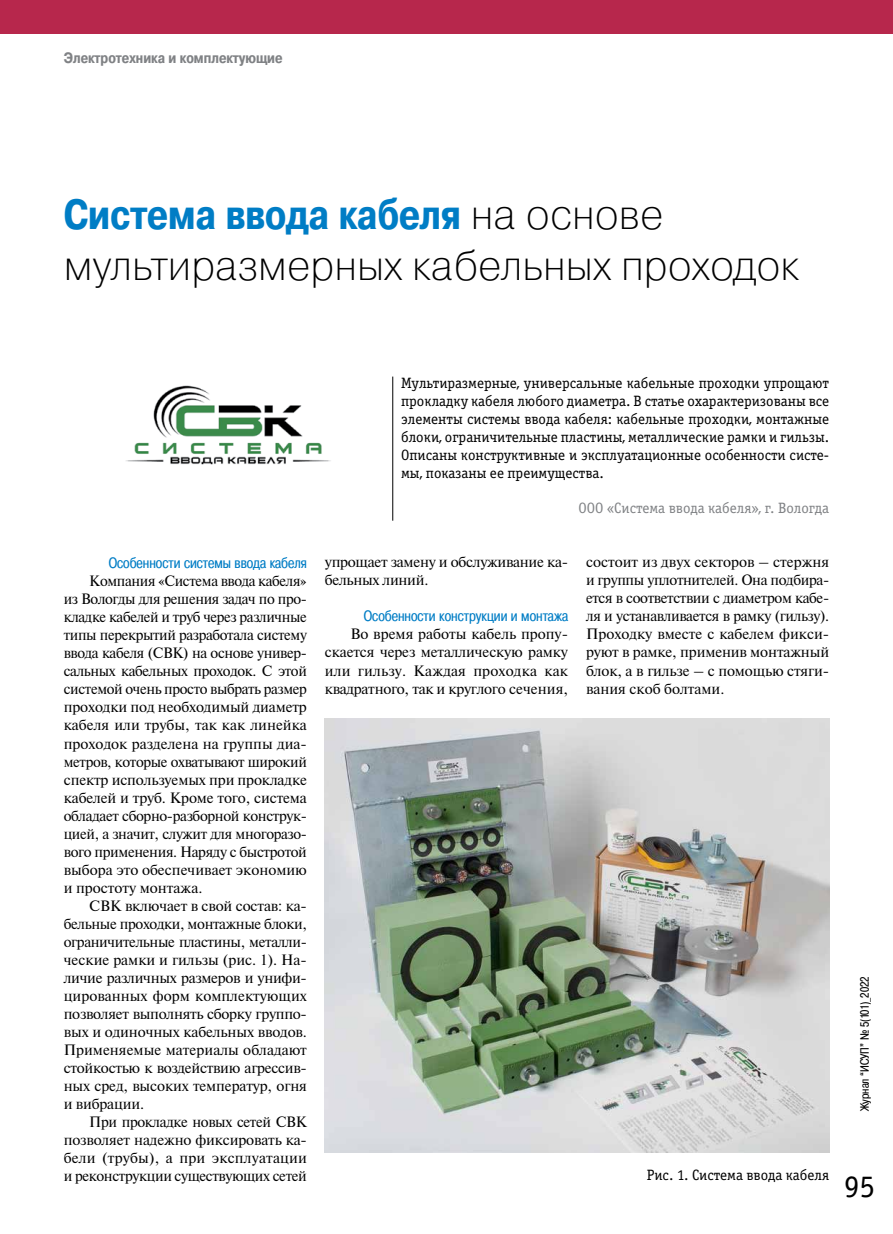
<style>
.page{position:relative;width:893px;height:1234px;background:#fff}
.page>*{position:absolute;margin:0;border:0;box-sizing:border-box;transform-origin:0 0}
.t1{font:42px "Pragmatica Light C";color:#000}
.t2{font:700 42px "Pragmatica Cond C";color:#007dc5}
.t3{font:31.5px "Officina Serif Book C";color:#000}
.t4{font:15px/18px "Newton";letter-spacing:-.01em;color:#000;text-align:justify}
.t5{font:15px/18px "Officina Serif Book C";color:#000;text-align:justify}
.t6{font:15px "Pragmatica Cond C";color:#007dc5}
.t7{font:15px "Officina Serif Book C";color:#808285}
.t8{font:700 15px "Pragmatica Cond C";color:#808285}
.t9{font:12px "Pragmatica Cond C";color:#000}
.s1{font-family:"Pragmatica Light C";font-weight:400;color:#000}
</style>
<div class="page">
<div style="left:0;top:0;width:893px;height:34px;background:#b7274c"></div>
<hr style="left:392px;top:376px;width:1px;height:144px;background:#000">
<img style="left:325px;top:718px;width:504px;height:433px">
<img style="left:126px;top:385px;width:205px;height:80px">
<p class="t8" style="left:64px;top:50px;width:220px">Электротехника и комплектующие</p>
<h1 class="t2" style="left:64px;top:191px;width:601px">Система ввода кабеля <span class="s1">на основе</span></h1>
<h1 class="t1" style="left:64px;top:241px;width:737px">мультиразмерных кабельных проходок</h1>
<p class="t6" style="left:109px;top:554px;width:200px">Особенности системы ввода кабеля</p>
<p class="t4" style="left:64px;top:571px;width:245px;text-indent:26px">Компания «Система ввода кабеля» из Вологды для решения задач по про&shy;кладке кабелей и труб через различные типы перекрытий разработала систему ввода кабеля (СВК) на основе универ&shy;сальных кабельных проходок. С этой системой очень просто выбрать размер проходки под необходимый диаметр кабеля или трубы, так как линейка проходок разделена на группы диа&shy;метров, которые охватывают широкий спектр используемых при прокладке кабелей и труб. Кроме того, система обладает сборно-разборной конструк&shy;цией, а значит, служит для многоразо&shy;вого применения. Наряду с быстротой выбора это обеспечивает экономию и простоту монтажа.</p>
<p class="t4" style="left:64px;top:895px;width:245px;text-indent:26px">СВК включает в свой состав: ка&shy;бельные проходки, монтажные блоки, ограничительные пластины, металли&shy;ческие рамки и гильзы (рис. 1). На&shy;личие различных размеров и унифи&shy;цированных форм комплектующих позволяет выполнять сборку группо&shy;вых и одиночных кабельных вводов.<br>Применяемые материалы обладают стойкостью к воздействию агрессив&shy;ных сред, высоких температур, огня и вибрации.</p>
<p class="t4" style="left:64px;top:1111px;width:245px;text-indent:26px">При прокладке новых сетей СВК позволяет надежно фиксировать ка&shy;бели (трубы), а при эксплуатации и реконструкции существующих сетей</p>
<p class="t5" style="left:401px;top:374px;width:430px">Мультиразмерные, универсальные кабельные проходки упрощают прокладку кабеля любого диаметра. В статье охарактеризованы все элементы системы ввода кабеля: кабельные проходки, монтажные блоки, ограничительные пластины, металлические рамки и гильзы.<br>Описаны конструктивные и эксплуатационные особенности систе&shy;мы, показаны ее преимущества.</p>
<p class="t7" style="left:579px;top:499px;width:252px">ООО «Система ввода кабеля», г. Вологда</p>
<p class="t4" style="left:325px;top:552px;width:245px">упрощает замену и обслуживание ка&shy;бельных линий.</p>
<p class="t6" style="left:364px;top:607px;width:206px">Особенности конструкции и монтажа</p>
<p class="t4" style="left:325px;top:624px;width:245px;text-indent:26px">Во время работы кабель пропу&shy;скается через металлическую рамку или гильзу. Каждая проходка как квадратного, так и круглого сечения,</p>
<p class="t4" style="left:586px;top:552px;width:245px">состоит из двух секторов – стержня и группы уплотнителей. Она подбира&shy;ется в соответствии с диаметром кабе&shy;ля и устанавливается в рамку (гильзу).<br>Проходку вместе с кабелем фикси&shy;руют в рамке, применив монтажный блок, а в гильзе – с помощью стяги&shy;вания скоб болтами.</p>
<p class="t9" style="left:858px;top:1110px;width:136px;rotate:-90deg">Журнал “ИСУП” № 5(101)_2022</p>
<p class="t5" style="left:647px;top:1166px;width:184px">Рис. 1. Система ввода кабеля</p>
<h2 class="t3" style="left:844px;top:1168px;width:33px">95</h2>
</div>
